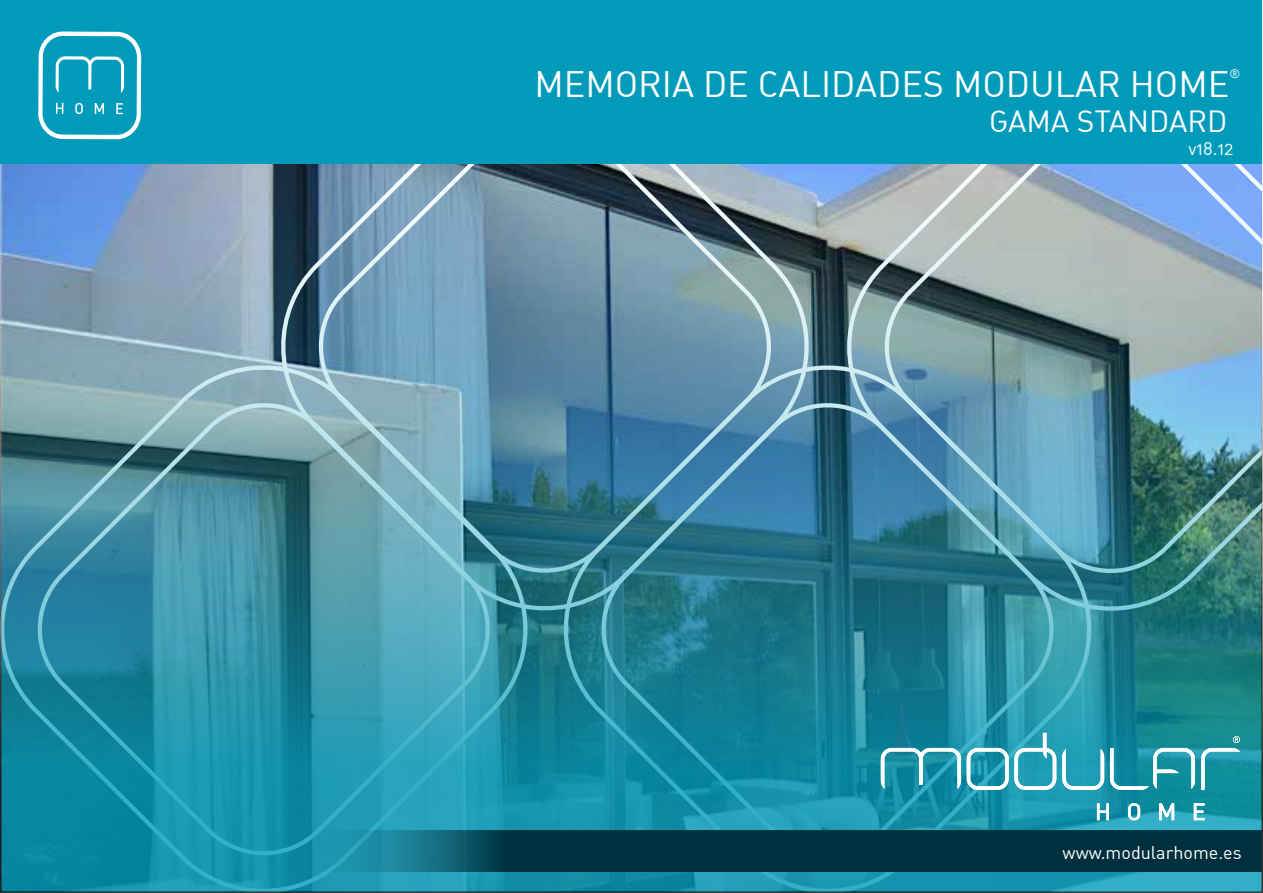
<style>
.page{position:relative;width:1263px;height:893px;background:#fff}
.page>*{position:absolute;margin:0;border:0;box-sizing:border-box;transform-origin:0 0}
.t1{font:36px "DIN Regular Alternate";color:#fff}
.t2{font:30px "DIN Regular Alternate";color:#fff}
.t3{font:18px "DIN Regular Alternate";color:#fff}
.t4{font:12.3px "DIN Regular Alternate";color:#fff}
</style>
<div class="page">
<img style="left:0;top:0;width:1263px;height:893px">
<svg style="left:293px;top:831px;width:968px;height:41px;background:#043f4e"></svg>
<div style="left:0;top:0;width:1261px;height:164px;background:#009bba"></div>
<svg style="left:38px;top:32px;width:103px;height:107px"></svg>
<svg style="left:1097px;top:803px;width:12px;height:17px"></svg>
<svg style="left:1128px;top:803px;width:12px;height:17px"></svg>
<svg style="left:1159px;top:803px;width:15px;height:17px"></svg>
<svg style="left:1194px;top:803px;width:11px;height:17px"></svg>
<svg style="left:881px;top:748px;width:80px;height:41px"></svg>
<svg style="left:967px;top:733px;width:89px;height:57px"></svg>
<svg style="left:1062px;top:749px;width:42px;height:41px"></svg>
<svg style="left:1110px;top:748px;width:85px;height:42px"></svg>
<svg style="left:1201px;top:736px;width:39px;height:54px;background:#37a0ac"></svg>
<p class="t1" style="left:534px;top:61px;width:696px">MEMORIA DE CALIDADES MODULAR HOME</p>
<p class="t4" style="left:1229px;top:66px;width:12px">®</p>
<p class="t2" style="left:989px;top:102px;width:240px">GAMA STANDARD</p>
<p class="t3" style="left:1188px;top:137px;width:47px">v18.12</p>
<p class="t3" style="left:1062px;top:841px;width:181px">www.modularhome.es</p>
</div>
